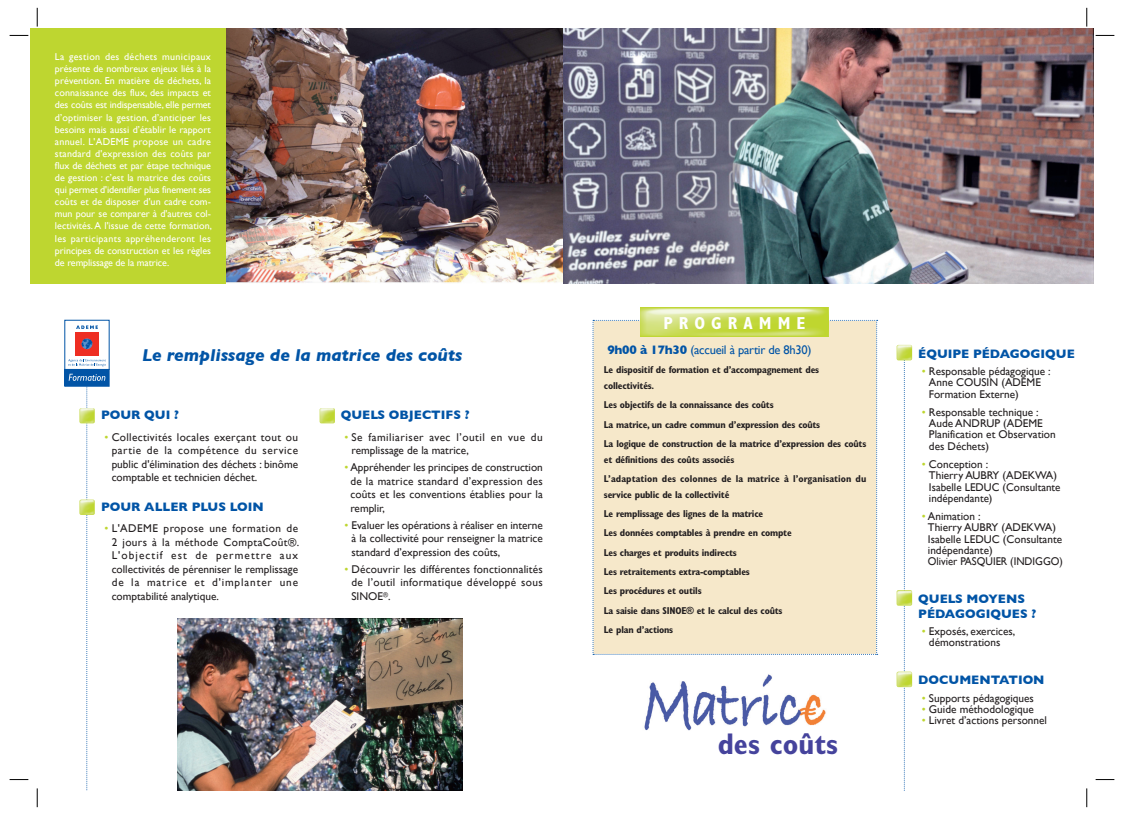
<style>
.page{position:relative;width:1124px;height:815px;background:#fff}
.page>*{position:absolute;margin:0;border:0;box-sizing:border-box;transform-origin:0 0}
.t1{font:700 condensed 30px "Gill Sans";color:#45439c}
.t2{font:italic 700 17.5px "Gill Sans";color:#0154a6}
.t3{font:700 condensed 17.5px "Gill Sans";letter-spacing:.35em;color:#fff}
.t4{font:700 12.5px/15px "Gill Sans";color:#0154a6}
.t5{font:12.5px "Gill Sans";letter-spacing:-.02em;color:#0154a6}
.t6{font:11.25px/13.5px "Gill Sans";color:#231f20;text-align:justify}
.t7{font:11.25px/13.5px "Gill Sans";letter-spacing:.045em;color:#231f20}
.t8{font:10px/12.1px "Gill Sans";color:#fff;text-align:justify}
.t9{font:700 condensed 10px/19.4px "Gill Sans";letter-spacing:-.02em;color:#231f20}
.t10{font:700 condensed 10px/19.4px "Gill Sans";letter-spacing:.005em;color:#231f20}
.s1{color:#bed630}
.s2{font-weight:700}
</style>
<div class="page">
<svg style="left:903px;top:360px;width:2px;height:430px"></svg>
<div style="left:592px;top:320px;width:285px;height:335px;background:#f6e8ca"></div>
<img style="left:640px;top:307px;width:188px;height:29px">
<div style="left:65px;top:369px;width:44px;height:17px;background:#0154a6"></div>
<svg style="left:68px;top:325px;width:38px;height:465px"></svg>
<img style="left:896px;top:345px;width:16px;height:15px;border-radius:2px">
<img style="left:562px;top:28px;width:531px;height:255px">
<div style="left:30px;top:28px;width:230px;height:255px;background:#bed630"></div>
<img style="left:227px;top:28px;width:335px;height:255px">
<img style="left:177px;top:619px;width:285px;height:171px">
<img style="left:896px;top:590px;width:16px;height:16px;border-radius:2px">
<img style="left:896px;top:672px;width:16px;height:15px;border-radius:2px">
<img style="left:319px;top:408px;width:16px;height:15px;border-radius:2px">
<img style="left:644px;top:674px;width:182px;height:57px">
<svg style="left:10px;top:35px;width:18px;height:1px"></svg>
<svg style="left:1095px;top:35px;width:19px;height:1px"></svg>
<svg style="left:10px;top:779px;width:18px;height:1px"></svg>
<svg style="left:1095px;top:779px;width:19px;height:1px"></svg>
<svg style="left:36px;top:8px;width:2px;height:19px"></svg>
<svg style="left:36px;top:788px;width:2px;height:19px"></svg>
<svg style="left:1086px;top:8px;width:1px;height:19px"></svg>
<svg style="left:1086px;top:788px;width:1px;height:19px"></svg>
<p class="t8" style="left:55px;top:51px;width:158px">La gestion des déchets municipaux présente de nombreux enjeux liés à la prévention. En matière de déchets, la connaissance des flux, des impacts et des coûts est indispensable, elle permet d’optimiser la gestion, d’anticiper les besoins mais aussi d’établir le rapport annuel. L'ADEME propose un cadre standard d'expression des coûts par flux de déchets et par étape technique de gestion : c’est la matrice des coûts qui permet d'identifier plus finement ses coûts et de disposer d'un cadre com&shy;mun pour se comparer à d'autres col&shy;lectivités. A l'issue de cette formation, les participants appréhenderont les principes de construction et les règles de remplissage de la matrice.</p>
<h2 class="t2" style="left:142px;top:345px;width:322px">Le remplissage de la matrice des coûts</h2>
<p class="t4" style="left:101px;top:408px;width:79px">POUR QUI ?</p>
<p class="t6" style="left:112px;top:430px;width:188px;text-indent:-7px"><span class="s1">•</span> Collectivités locales exerçant tout ou partie de la compétence du service public d'élimination des déchets : binôme comptable et technicien déchet.</p>
<p class="t4" style="left:101px;top:499px;width:164px">POUR ALLER PLUS LOIN</p>
<p class="t6" style="left:112px;top:522px;width:189px;text-indent:-7px"><span class="s1">•</span> L'ADEME propose une formation de 2 jours à la méthode ComptaCoût®.<br>L'objectif est de permettre aux collectivités de pérenniser le remplissage de la matrice et d'implanter une comptabilité analytique.</p>
<p class="t4" style="left:341px;top:408px;width:130px">QUELS OBJECTIFS ?</p>
<p class="t7" style="left:351px;top:430px;width:193px;text-indent:-7px"><span class="s1">•</span> Se familiariser avec l’outil en vue du remplissage de la matrice,</p>
<p class="t6" style="left:350px;top:461px;width:194px;text-indent:-6px"><span class="s1">•</span> Appréhender les principes de construction de la matrice standard d’expression des coûts et les conventions établies pour la remplir,</p>
<p class="t6" style="left:351px;top:518px;width:193px;text-indent:-7px"><span class="s1">•</span> Evaluer les opérations à réaliser en interne à la collectivité pour renseigner la matrice standard d’expression des coûts,</p>
<p class="t6" style="left:351px;top:562px;width:193px;text-indent:-7px"><span class="s1">•</span> Découvrir les différentes fonctionnalités de l’outil informatique développé sous SINOE<sup>®</sup>.</p>
<h2 class="t3" style="left:663px;top:317px;width:143px">PROGRAMME</h2>
<p class="t5" style="left:607px;top:342px;width:205px"><span class="s2">9h00 à 17h30</span> (accueil à partir de 8h30)</p>
<p class="t9" style="left:604px;top:363px;width:217px;line-height:15.8px">Le dispositif de formation et d’accompagnement des collectivités.</p>
<p class="t9" style="left:604px;top:396px;width:264px">Les objectifs de la connaissance des coûts<br>La matrice, un cadre commun d’expression des coûts<br>La logique de construction de la matrice d’expression des coûts</p>
<p class="t10" style="left:604px;top:451px;width:264px">et définitions des coûts associés<br>L’adaptation des colonnes de la matrice à l’organisation du</p>
<p class="t9" style="left:604px;top:486px;width:189px">service public de la collectivité<br>Le remplissage des lignes de la matrice<br>Les données comptables à prendre en compte Les charges et produits indirects<br>Les retraitements extra-comptables<br>Les procédures et outils<br>La saisie dans SINOE® et le calcul des coûts Le plan d’actions</p>
<h1 class="t1" style="left:717px;top:734px;width:122px">des coûts</h1>
<p class="t4" style="left:918px;top:346px;width:158px">ÉQUIPE PÉDAGOGIQUE</p>
<p class="t6" style="left:928px;top:366px;width:123px;line-height:11.2px;text-align:left;text-indent:-7px"><span class="s1">•</span> Responsable pédagogique :<br>Anne COUSIN (ADEME<br>Formation Externe)</p>
<p class="t6" style="left:928px;top:406px;width:128px;line-height:11.2px;text-align:left;text-indent:-7px"><span class="s1">•</span> Responsable technique :<br>Aude ANDRUP (ADEME<br>Planification et Observation des Déchets)</p>
<p class="t6" style="left:928px;top:459px;width:133px;line-height:11.2px;text-align:left;text-indent:-7px"><span class="s1">•</span> Conception :<br>Thierry AUBRY (ADEKWA)<br>Isabelle LEDUC (Consultante indépendante)</p>
<p class="t6" style="left:927px;top:511px;width:137px;line-height:11.2px;text-align:left;text-indent:-6px"><span class="s1">•</span> Animation :<br>Thierry AUBRY (ADEKWA)<br>Isabelle LEDUC (Consultante indépendante)<br>Olivier PASQUIER (INDIGGO)</p>
<p class="t4" style="left:918px;top:591px;width:119px">QUELS MOYENS<br>PÉDAGOGIQUES ?</p>
<p class="t6" style="left:928px;top:625px;width:88px;line-height:11.2px;text-indent:-7px"><span class="s1">•</span> Exposés, exercices, démonstrations</p>
<p class="t4" style="left:918px;top:673px;width:128px">DOCUMENTATION</p>
<p class="t6" style="left:921px;top:691px;width:113px"><span class="s1">•</span> Supports pédagogiques</p>
<p class="t6" style="left:921px;top:702px;width:113px"><span class="s1">•</span> Guide méthodologique</p>
<p class="t6" style="left:921px;top:714px;width:127px"><span class="s1">•</span> Livret d’actions personnel</p>
</div>
